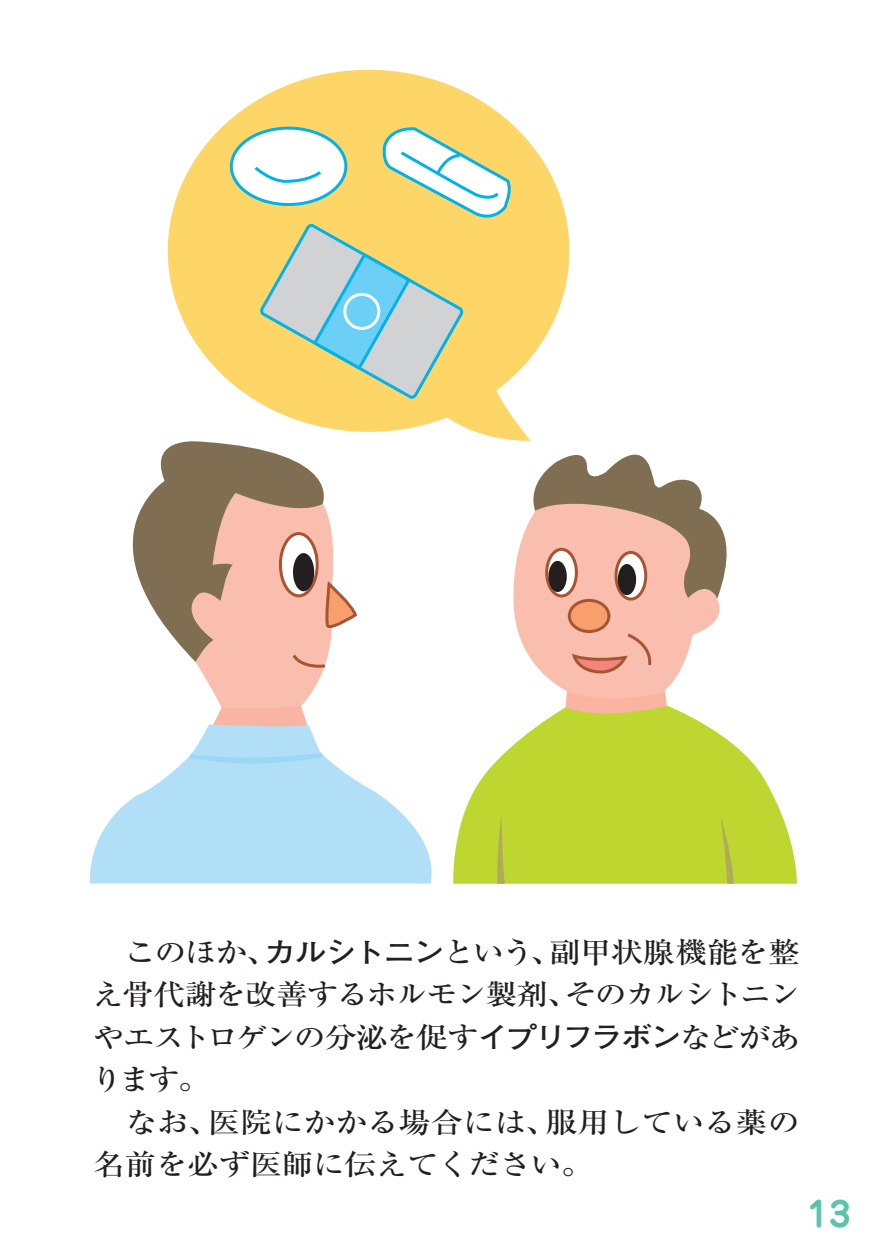
<style>
.page{position:relative;width:893px;height:1259px;background:#fff}
.page>*{position:absolute;margin:0;border:0;box-sizing:border-box;transform-origin:0 0}
.ノーマル{font:700 33.9px "Jun 501 Pro";color:#5dc3ad}
.ノーマル-2{font:500 28.8px/42.6px "Ryumin Pro";letter-spacing:-.03em;color:#231f20;text-align:justify;scale:1.11 1}
.ノーマル-3{font:500 28.8px/42.6px "Ryumin Pro";letter-spacing:-.01em;color:#231f20;scale:1.11 1}
.s1{font-family:"Futo Go B101 Pro";font-weight:700}
</style>
<div class="page">
<svg style="left:132px;top:441px;width:184px;height:197px;fill:#7f6e52"></svg>
<svg style="left:89px;top:764px;width:343px;height:119px;fill:#b1dff7"></svg>
<svg style="left:174px;top:476px;width:184px;height:288px"></svg>
<svg style="left:565px;top:698px;width:103px;height:8px"></svg>
<svg style="left:513px;top:531px;width:207px;height:167px;fill:#fabeaf"></svg>
<svg style="left:525px;top:454px;width:202px;height:145px"></svg>
<svg style="left:547px;top:549px;width:29px;height:47px"></svg>
<div style="left:545px;top:548px;width:33px;height:49px;border:3px solid #a75433;border-radius:50%"></div>
<div style="left:548px;top:561px;width:19px;height:31px;background:#231f20;border-radius:50%"></div>
<svg style="left:616px;top:552px;width:30px;height:47px"></svg>
<div style="left:614px;top:551px;width:33px;height:49px;border:3px solid #a75433;border-radius:50%"></div>
<div style="left:618px;top:564px;width:18px;height:31px;background:#231f20;border-radius:50%"></div>
<div style="left:569px;top:600px;width:40px;height:31px;background:#f89f6d;border-radius:50%"></div>
<div style="left:568px;top:599px;width:42px;height:34px;border:3px solid #a75433;border-radius:50%"></div>
<svg style="left:453px;top:706px;width:344px;height:177px;fill:#bed630"></svg>
<svg style="left:571px;top:632px;width:81px;height:43px;background:#ea9"></svg>
<svg style="left:721px;top:817px;width:13px;height:66px"></svg>
<svg style="left:497px;top:814px;width:8px;height:69px"></svg>
<svg style="left:168px;top:70px;width:401px;height:371px;fill:#fed667"></svg>
<svg style="left:231px;top:128px;width:115px;height:76px"></svg>
<svg style="left:253px;top:126px;width:260px;height:273px;background:#ddd8a1"></svg>
<p class="ノーマル-2" style="left:91px;top:928px;width:641px">　このほか、<span class="s1">カルシトニン</span>という、副甲状腺機能を整え骨代謝を改善するホルモン製剤、そのカルシトニンやエストロゲンの分泌を促す<span class="s1">イプリフラボン</span>などがあります。</p>
<p class="ノーマル-3" style="left:93px;top:1098px;width:638px">　なお、医院にかかる場合には、服用している薬の名前を必ず医師に伝えてください。</p>
<p class="ノーマル" style="left:808px;top:1187px;width:44px">13</p>
</div>
